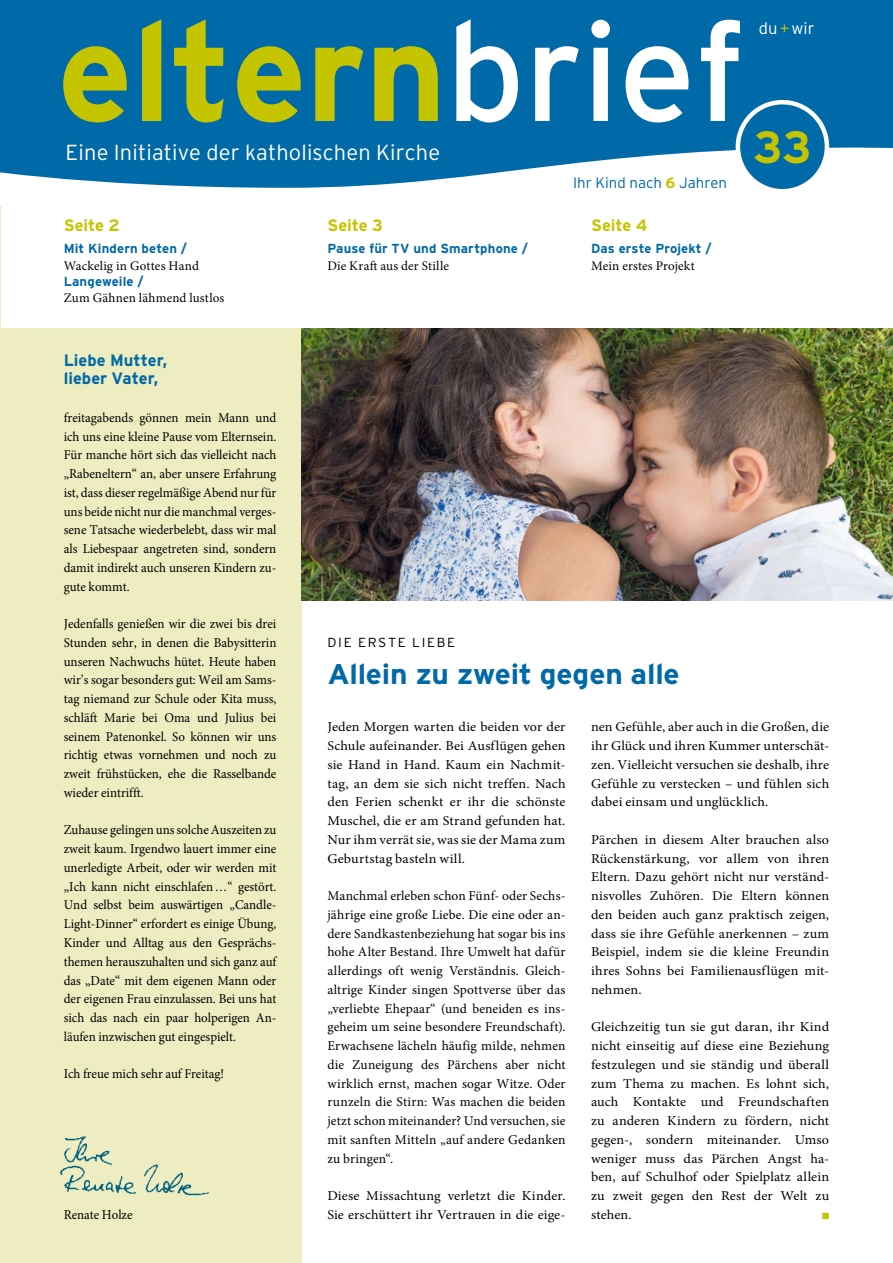
<style>
.page{position:relative;width:893px;height:1263px;background:#fff}
.page>*{position:absolute;margin:0;border:0;box-sizing:border-box;transform-origin:0 0}
.t1{font:700 139.5px "Interstate";letter-spacing:-.005em;color:#c5c400}
.t2{font:700 45px "Interstate";color:#c5c400}
.Headline__2015{font:700 28.5px "Interstate";letter-spacing:-.005em;color:#0069a7;scale:1.05 1}
.t3{font:300 21.75px "Interstate";letter-spacing:.01em;color:#fff}
.Liebe_Eltern__2015{font:700 16.5px/18.8px "Interstate";color:#0069a7}
._1__Zeile_Seitenzahl{font:700 16.5px "Interstate";letter-spacing:-.005em;color:#c5c400}
.t4{font:300 16.5px "Interstate";color:#fff}
.Ihr_Kind_nach{font:300 15px "Interstate";letter-spacing:.005em;color:#0069a7}
.Lauftext__2015{font:13.5px/18.8px "Minion Pro";letter-spacing:.005em;color:#000;text-align:justify;scale:1.05 1}
._07a_Lauftext{font:13.5px/18.8px "Minion Pro";letter-spacing:-.005em;color:#000;text-align:justify;scale:.96 1}
.Lauftext__2015-2{font:13.5px/18.8px "Minion Pro";letter-spacing:.005em;color:#000;text-align:justify}
.Minion_Regular{font:13.2px/16.5px "Minion Pro";letter-spacing:.01em;color:#000}
.Minion_Regular-2{font:700 13.2px/16.5px "Interstate";letter-spacing:.015em;color:#0069a7}
.Dachzeile__2015{font:300 13.2px "Interstate";letter-spacing:.12em;color:#000;scale:1.05 1}
.Lauftext__2015-3{font:9px "Zapf Dingbats ITC";color:#c5c400;scale:1.05 1}
.s1{font-weight:400;color:#fff}
.s2{color:#c5c400}
.s3{font-family:"Interstate";font-weight:700;color:#0069a7}
.s4{font-family:"Minion Pro";font-weight:400;color:#000}
.s5{font-weight:700;color:#c5c400}
</style>
<div class="page">
<div style="left:0;top:328px;width:302px;height:935px;background:#eeecc1"></div>
<img style="left:59px;top:1136px;width:151px;height:60px">
<svg style="left:0;top:0;width:893px;height:188px;fill:#0069a7"></svg>
<div style="left:738px;top:102px;width:89px;height:89px;background:#0069a7;border-radius:50%"></div>
<div style="left:736px;top:100px;width:93px;height:93px;border:4px solid #fff;border-radius:50%"></div>
<svg style="left:0;top:178px;width:1px;height:38px"></svg>
<img style="left:302px;top:328px;width:591px;height:272px">
<h1 class="t1" style="left:58px;top:-6px;width:689px">eltern<span class="s1">brief</span></h1>
<p class="t4" style="left:759px;top:19px;width:57px">du <span class="s2">+</span> wir</p>
<h3 class="t3" style="left:66px;top:140px;width:376px">Eine Initiative der katholischen Kirche</h3>
<p class="t2" style="left:753px;top:122px;width:60px">33</p>
<p class="_1__Zeile_Seitenzahl" style="left:64px;top:216px;width:57px">Seite 2</p>
<p class="Minion_Regular" style="left:64px;top:241px;width:137px"><span class="s3">Mit Kindern beten /<br></span>Wackelig in Gottes Hand</p>
<p class="Minion_Regular" style="left:64px;top:273px;width:162px"><span class="s3">Langeweile /<br></span>Zum Gähnen lähmend lustlos</p>
<p class="Liebe_Eltern__2015" style="left:64px;top:350px;width:105px">Liebe Mutter, lieber Vater,</p>
<p class="_07a_Lauftext" style="left:64px;top:408px;width:223px">freitagabends gönnen mein Mann und ich uns eine kleine Pause vom Elternsein.<br>Für manche hört sich das vielleicht nach „Rabeneltern“ an, aber unsere Erfahrung ist, dass dieser regelmäßige Abend nur für uns beide nicht nur die manchmal verges&shy;sene Tatsache wiederbelebt, dass wir mal als Liebespaar angetreten sind, sondern damit indirekt auch unseren Kindern zu&shy;gute kommt.</p>
<p class="_07a_Lauftext" style="left:64px;top:615px;width:223px">Jedenfalls genießen wir die zwei bis drei Stunden sehr, in denen die Babysitterin unseren Nachwuchs hütet. Heute haben wir’s sogar besonders gut: Weil am Sams&shy;tag niemand zur Schule oder Kita muss, schläft Marie bei Oma und Julius bei seinem Patenonkel. So können wir uns richtig etwas vornehmen und noch zu zweit frühstücken, ehe die Rasselbande wieder eintrifft.</p>
<p class="_07a_Lauftext" style="left:64px;top:821px;width:223px">Zuhause gelingen uns solche Auszeiten zu zweit kaum. Irgendwo lauert immer eine unerledigte Arbeit, oder wir werden mit „Ich kann nicht einschlafen…“ gestört.<br>Und selbst beim auswärtigen „Candle-Light-Dinner“ erfordert es einige Übung, Kinder und Alltag aus den Gesprächs&shy;themen herauszuhalten und sich ganz auf das „Date“ mit dem eigenen Mann oder der eigenen Frau einzulassen. Bei uns hat sich das nach ein paar holperigen An&shy;läufen inzwischen gut eingespielt.</p>
<p class="_07a_Lauftext" style="left:64px;top:1065px;width:168px">Ich freue mich sehr auf Freitag!</p>
<p class="_07a_Lauftext" style="left:64px;top:1205px;width:73px">Renate Holze</p>
<p class="_1__Zeile_Seitenzahl" style="left:327px;top:216px;width:57px">Seite 3</p>
<p class="Minion_Regular-2" style="left:327px;top:240px;width:202px">Pause für TV und Smartphone /<br><span class="s4">Die Kraft aus der Stille</span></p>
<p class="Ihr_Kind_nach" style="left:573px;top:174px;width:156px">Ihr Kind nach <span class="s5">6</span> Jahren</p>
<p class="_1__Zeile_Seitenzahl" style="left:591px;top:216px;width:58px">Seite 4</p>
<p class="Minion_Regular" style="left:591px;top:241px;width:122px"><span class="s3">Das erste Projekt /<br></span>Mein erstes Projekt</p>
<p class="Dachzeile__2015" style="left:327px;top:635px;width:123px">DIE ERSTE LIEBE</p>
<p class="Headline__2015" style="left:327px;top:658px;width:337px">Allein zu zweit gegen alle</p>
<p class="Lauftext__2015" style="left:327px;top:718px;width:228px">Jeden Morgen warten die beiden vor der Schule aufeinander. Bei Ausflügen gehen sie Hand in Hand. Kaum ein Nachmit&shy;tag, an dem sie sich nicht treffen. Nach den Ferien schenkt er ihr die schönste Muschel, die er am Strand gefunden hat.<br>Nur ihm verrät sie, was sie der Mama zum Geburtstag basteln will.</p>
<p class="Lauftext__2015-2" style="left:327px;top:886px;width:240px">Manchmal erleben schon Fünf- oder Sechs&shy;jährige eine große Liebe. Die eine oder an&shy;dere Sandkastenbeziehung hat sogar bis ins hohe Alter Bestand. Ihre Umwelt hat dafür allerdings oft wenig Verständnis. Gleich&shy;altrige Kinder singen Spottverse über das „verliebte Ehepaar“ (und beneiden es ins&shy;geheim um seine besondere Freundschaft).<br>Erwachsene lächeln häufig milde, nehmen die Zuneigung des Pärchens aber nicht wirklich ernst, machen sogar Witze. Oder runzeln die Stirn: Was machen die beiden jetzt schon miteinander? Und versuchen, sie mit sanften Mitteln „auf andere Gedanken zu bringen“.</p>
<p class="Lauftext__2015" style="left:327px;top:1186px;width:228px">Diese Missachtung verletzt die Kinder.<br>Sie erschüttert ihr Vertrauen in die eige-</p>
<p class="Lauftext__2015" style="left:591px;top:718px;width:228px">nen Gefühle, aber auch in die Großen, die ihr Glück und ihren Kummer unterschät&shy;zen. Vielleicht versuchen sie deshalb, ihre Gefühle zu verstecken – und fühlen sich dabei einsam und unglücklich.</p>
<p class="Lauftext__2015" style="left:591px;top:830px;width:228px">Pärchen in diesem Alter brauchen also Rückenstärkung, vor allem von ihren Eltern. Dazu gehört nicht nur verständ&shy;nisvolles Zuhören. Die Eltern können den beiden auch ganz praktisch zeigen, dass sie ihre Gefühle anerkennen – zum Beispiel, indem sie die kleine Freundin ihres Sohns bei Familienausflügen mit&shy;nehmen.</p>
<p class="Lauftext__2015" style="left:591px;top:1018px;width:228px">Gleichzeitig tun sie gut daran, ihr Kind nicht einseitig auf diese eine Beziehung festzulegen und sie ständig und überall zum Thema zu machen. Es lohnt sich, auch Kontakte und Freundschaften zu anderen Kindern zu fördern, nicht gegen-, sondern miteinander. Umso weniger muss das Pärchen Angst ha&shy;ben, auf Schulhof oder Spielplatz allein zu zweit gegen den Rest der Welt zu stehen.</p>
<p class="Lauftext__2015-3" style="left:822px;top:1211px;width:8px">■</p>
</div>
